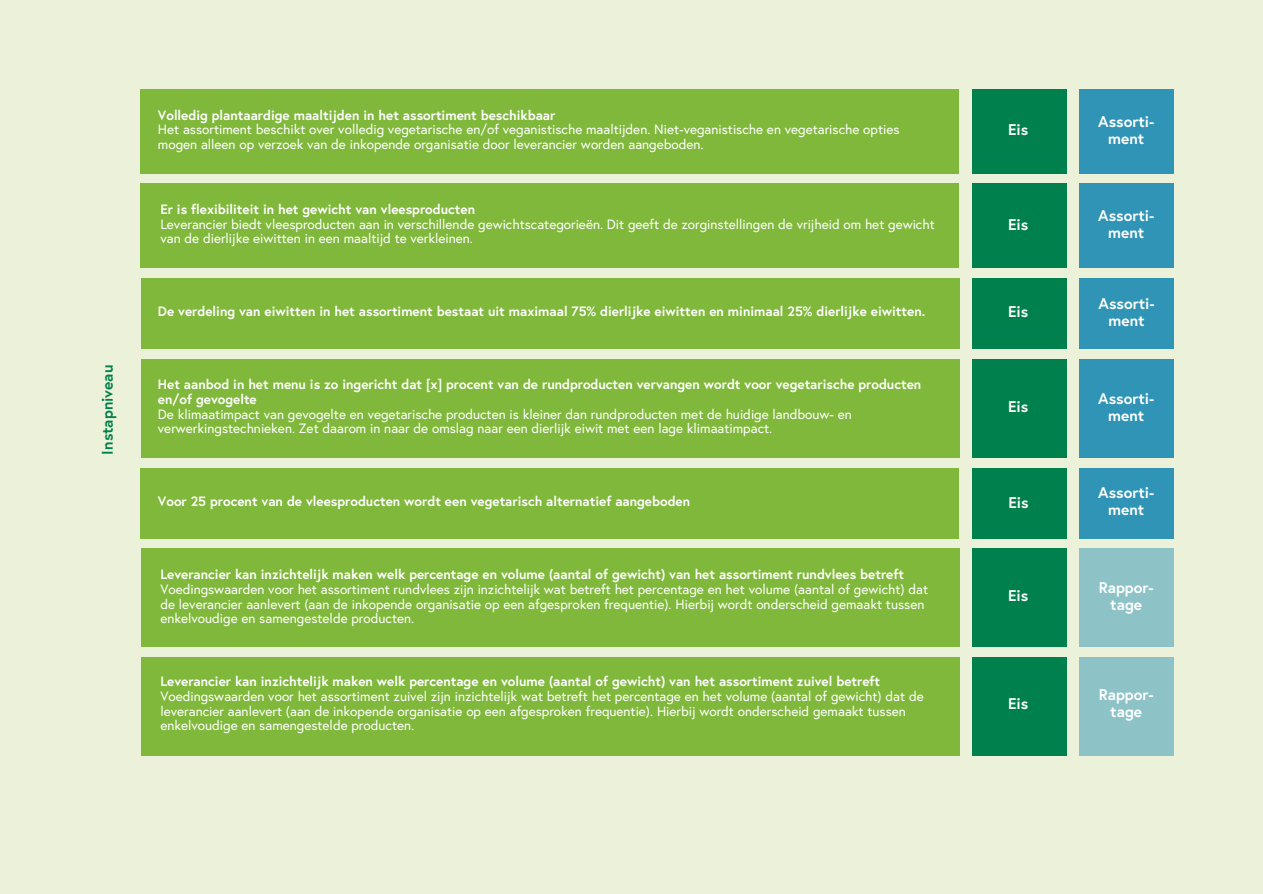
<style>
.page{position:relative;width:1263px;height:894px;background:#fff}
.page>*{position:absolute;margin:0;border:0;box-sizing:border-box;transform-origin:0 0}
.t1{font:700 15.45px/17px "Europa";color:#fff;text-align:center}
.t2{font:700 15.45px "Europa";color:#00804c}
.t3{font:13.5px/14.7px "Europa";color:#fff}
.t4{font:700 13.5px/14.7px "Europa";color:#fff}
</style>
<div class="page">
<div style="left:0;top:0;width:1263px;height:893px;background:#ecf2d9"></div>
<div style="left:140px;top:89px;width:819px;height:84px;background:#80b83b"></div>
<div style="left:1079px;top:89px;width:94px;height:84px;background:#2f94b5"></div>
<div style="left:1079px;top:184px;width:94px;height:84px;background:#2f94b5"></div>
<div style="left:972px;top:89px;width:94px;height:84px;background:#00804c"></div>
<div style="left:972px;top:184px;width:94px;height:84px;background:#00804c"></div>
<div style="left:140px;top:184px;width:819px;height:84px;background:#80b83b"></div>
<div style="left:1079px;top:278px;width:95px;height:70px;background:#2f94b5"></div>
<div style="left:972px;top:278px;width:94px;height:70px;background:#00804c"></div>
<div style="left:1079px;top:359px;width:95px;height:98px;background:#2f94b5"></div>
<div style="left:972px;top:359px;width:94px;height:98px;background:#00804c"></div>
<div style="left:1079px;top:467px;width:94px;height:71px;background:#2f94b5"></div>
<div style="left:972px;top:467px;width:94px;height:71px;background:#00804c"></div>
<div style="left:1079px;top:548px;width:95px;height:99px;background:#8dc3c7"></div>
<div style="left:972px;top:548px;width:94px;height:99px;background:#00804c"></div>
<div style="left:1079px;top:657px;width:95px;height:98px;background:#8dc3c7"></div>
<div style="left:972px;top:657px;width:95px;height:98px;background:#00804c"></div>
<div style="left:141px;top:278px;width:819px;height:70px;background:#80b83b"></div>
<div style="left:141px;top:359px;width:819px;height:98px;background:#80b83b"></div>
<div style="left:140px;top:468px;width:819px;height:70px;background:#80b83b"></div>
<div style="left:141px;top:548px;width:819px;height:99px;background:#80b83b"></div>
<div style="left:141px;top:657px;width:819px;height:98px;background:#80b83b"></div>
<p class="t2" style="left:101px;top:454px;width:91px;rotate:-90deg">Instapniveau</p>
<p class="t4" style="left:158px;top:108px;width:399px">Volledig plantaardige maaltijden in het assortiment beschikbaar</p>
<p class="t3" style="left:158px;top:123px;width:743px">Het assortiment beschikt over volledig vegetarische en/of veganistische maaltijden. Niet-veganistische en vegetarische opties mogen alleen op verzoek van de inkopende organisatie door leverancier worden aangeboden.</p>
<p class="t4" style="left:160px;top:203px;width:316px">Er is flexibiliteit in het gewicht van vleesproducten</p>
<p class="t3" style="left:160px;top:217px;width:776px">Leverancier biedt vleesproducten aan in verschillende gewichtscategorieën. Dit geeft de zorginstellingen de vrijheid om het gewicht van de dierlijke eiwitten in een maaltijd te verkleinen.</p>
<p class="t4" style="left:158px;top:304px;width:769px">De verdeling van eiwitten in het assortiment bestaat uit maximaal 75% dierlijke eiwitten en minimaal 25% dierlijke eiwitten.</p>
<p class="t4" style="left:158px;top:378px;width:765px">Het aanbod in het menu is zo ingericht dat [x] procent van de rundproducten vervangen wordt voor vegetarische producten en/of gevogelte</p>
<p class="t3" style="left:158px;top:407px;width:695px">De klimaatimpact van gevogelte en vegetarische producten is kleiner dan rundproducten met de huidige landbouw- en verwerkingstechnieken. Zet daarom in naar de omslag naar een dierlijk eiwit met een lage klimaatimpact.</p>
<p class="t4" style="left:158px;top:495px;width:534px">Voor 25 procent van de vleesproducten wordt een vegetarisch alternatief aangeboden</p>
<p class="t4" style="left:160px;top:568px;width:745px">Leverancier kan inzichtelijk maken welk percentage en volume (aantal of gewicht) van het assortiment rundvlees betreft</p>
<p class="t3" style="left:160px;top:582px;width:769px">Voedingswaarden voor het assortiment rundvlees zijn inzichtelijk wat betreft het percentage en het volume (aantal of gewicht) dat de leverancier aanlevert (aan de inkopende organisatie op een afgesproken frequentie). Hierbij wordt onderscheid gemaakt tussen enkelvoudige en samengestelde producten.</p>
<p class="t4" style="left:160px;top:675px;width:721px">Leverancier kan inzichtelijk maken welk percentage en volume (aantal of gewicht) van het assortiment zuivel betreft</p>
<p class="t3" style="left:160px;top:689px;width:765px">Voedingswaarden voor het assortiment zuivel zijn inzichtelijk wat betreft het percentage en het volume (aantal of gewicht) dat de leverancier aanlevert (aan de inkopende organisatie op een afgesproken frequentie). Hierbij wordt onderscheid gemaakt tussen enkelvoudige en samengestelde producten.</p>
<p class="t1" style="left:1008px;top:122px;width:22px">Eis</p>
<p class="t1" style="left:1008px;top:217px;width:22px">Eis</p>
<p class="t1" style="left:1008px;top:304px;width:22px">Eis</p>
<p class="t1" style="left:1008px;top:399px;width:22px">Eis</p>
<p class="t1" style="left:1008px;top:494px;width:22px">Eis</p>
<p class="t1" style="left:1008px;top:588px;width:22px">Eis</p>
<p class="t1" style="left:1008px;top:695px;width:22px">Eis</p>
<p class="t1" style="left:1098px;top:114px;width:57px">Assorti&shy;ment</p>
<p class="t1" style="left:1098px;top:208px;width:57px">Assorti&shy;ment</p>
<p class="t1" style="left:1098px;top:296px;width:57px">Assorti&shy;ment</p>
<p class="t1" style="left:1098px;top:391px;width:57px">Assorti&shy;ment</p>
<p class="t1" style="left:1098px;top:485px;width:57px">Assorti&shy;ment</p>
<p class="t1" style="left:1099px;top:580px;width:56px">Rappor&shy;tage</p>
<p class="t1" style="left:1099px;top:687px;width:56px">Rappor&shy;tage</p>
</div>
